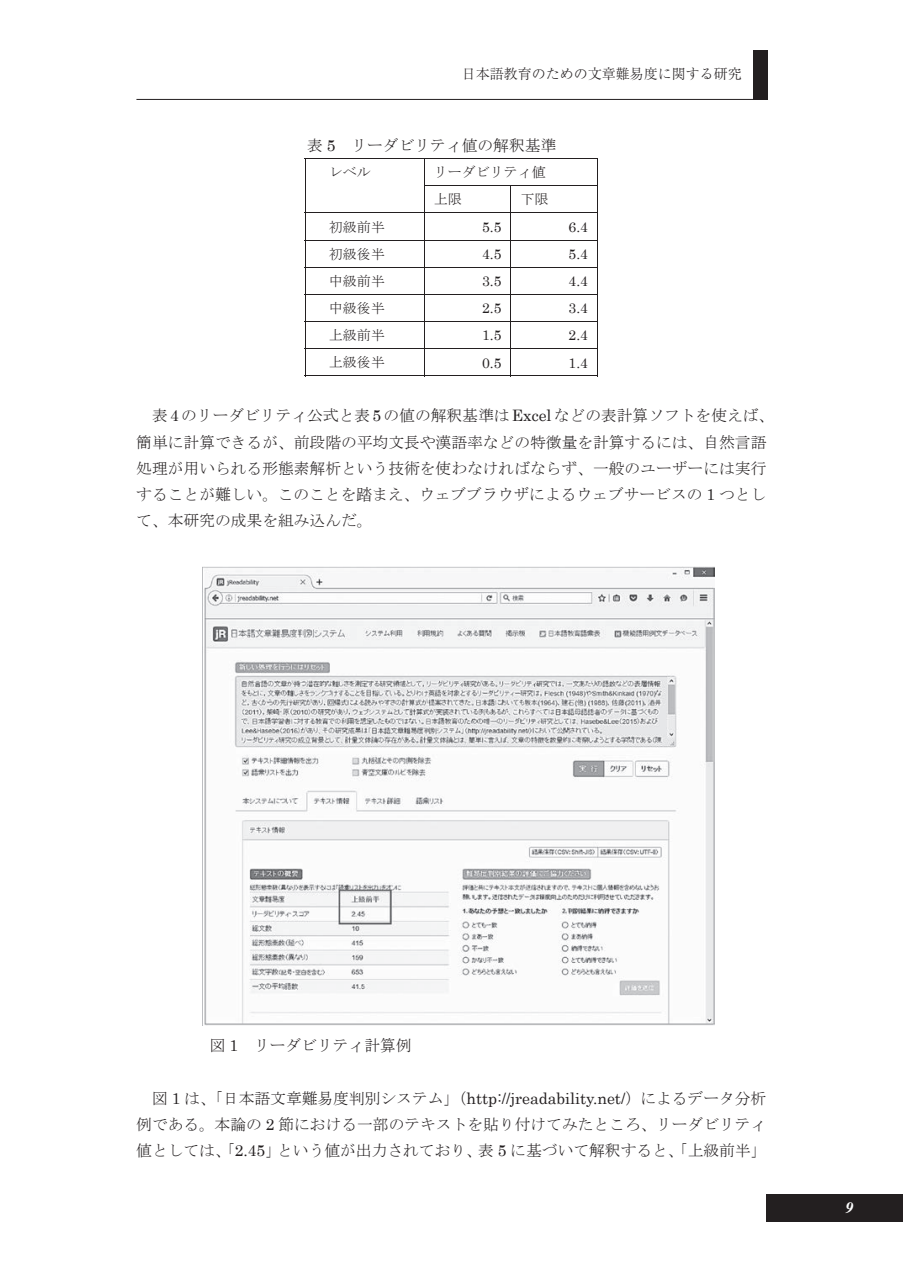
<style>
.page{position:relative;width:903px;height:1275px;background:#fff}
.page>*{position:absolute;margin:0;border:0;box-sizing:border-box;transform-origin:0 0}
.t1{font:15.75px/26.2px "MS Mincho";color:#231f20}
.t2{font:italic 700 15.75px "Times LT Std";color:#fff}
.t3{font:14px/27.1px "MS Mincho";color:#231f20}
.t4{font:14px "Century";color:#231f20}
.t5{font:300 14px "Ryumin Pro";color:#231f20}
.s1{font-family:"Century"}
</style>
<div class="page">
<hr style="left:305px;top:158px;width:293px;height:1px;background:#231f20">
<hr style="left:424px;top:185px;width:174px;height:1px;background:#231f20">
<hr style="left:305px;top:213px;width:293px;height:1px;background:#231f20">
<hr style="left:305px;top:240px;width:293px;height:1px;background:#231f20">
<hr style="left:305px;top:267px;width:293px;height:1px;background:#231f20">
<hr style="left:305px;top:294px;width:293px;height:1px;background:#231f20">
<hr style="left:305px;top:321px;width:293px;height:1px;background:#231f20">
<hr style="left:305px;top:348px;width:293px;height:1px;background:#231f20">
<svg style="left:305px;top:159px;width:1px;height:216px"></svg>
<hr style="left:305px;top:375px;width:119px;height:1px;background:#231f20">
<svg style="left:424px;top:159px;width:1px;height:217px"></svg>
<hr style="left:425px;top:375px;width:85px;height:1px;background:#231f20">
<svg style="left:510px;top:186px;width:1px;height:190px"></svg>
<hr style="left:511px;top:375px;width:86px;height:1px;background:#231f20">
<svg style="left:597px;top:159px;width:1px;height:217px"></svg>
<img style="left:203px;top:567px;width:512px;height:459px">
<div style="left:766px;top:1194px;width:137px;height:27px;background:#231f20"></div>
<div style="left:753px;top:50px;width:15px;height:50px;background:#231f20"></div>
<hr style="left:136px;top:99px;width:630px;height:1px;background:#231f20">
<p class="t5" style="left:462px;top:63px;width:281px">日本語教育のための文章難易度に関する研究</p>
<p class="t1" style="left:307px;top:132px;width:250px">表 <span class="s1">5</span> リーダビリティ値の解釈基準</p>
<p class="t3" style="left:329px;top:159px;width:43px">レベル</p>
<p class="t3" style="left:434px;top:159px;width:113px">リーダビリティ値上限</p>
<p class="t3" style="left:520px;top:186px;width:30px">下限</p>
<p class="t3" style="left:329px;top:213px;width:57px">初級前半</p>
<p class="t4" style="left:482px;top:215px;width:21px">5.5</p>
<p class="t4" style="left:568px;top:215px;width:21px">6.4</p>
<p class="t3" style="left:329px;top:240px;width:57px">初級後半</p>
<p class="t4" style="left:482px;top:242px;width:21px">4.5</p>
<p class="t4" style="left:568px;top:242px;width:21px">5.4</p>
<p class="t3" style="left:329px;top:267px;width:57px">中級前半</p>
<p class="t4" style="left:482px;top:269px;width:21px">3.5</p>
<p class="t4" style="left:568px;top:269px;width:21px">4.4</p>
<p class="t3" style="left:329px;top:294px;width:57px">中級後半</p>
<p class="t4" style="left:482px;top:296px;width:21px">2.5</p>
<p class="t4" style="left:568px;top:296px;width:21px">3.4</p>
<p class="t3" style="left:329px;top:321px;width:57px">上級前半</p>
<p class="t4" style="left:482px;top:324px;width:21px">1.5</p>
<p class="t4" style="left:568px;top:324px;width:21px">2.4</p>
<p class="t3" style="left:329px;top:349px;width:57px">上級後半</p>
<p class="t4" style="left:482px;top:351px;width:21px">0.5</p>
<p class="t4" style="left:568px;top:351px;width:21px">1.4</p>
<p class="t1" style="left:136px;top:402px;width:639px;text-indent:16px">表<span class="s1">4</span>のリーダビリティ公式と表<span class="s1">5</span>の値の解釈基準は<span class="s1">Excel</span>などの表計算ソフトを使えば、簡単に計算できるが、前段階の平均文長や漢語率などの特徴量を計算するには、自然言語処理が用いられる形態素解析という技術を使わなければならず、一般のユーザーには実行することが難しい。このことを踏まえ、ウェブブラウザによるウェブサービスの <span class="s1">1</span> つとして、本研究の成果を組み込んだ。</p>
<p class="t1" style="left:210px;top:1032px;width:203px">図 <span class="s1">1</span> リーダビリティ計算例</p>
<p class="t1" style="left:136px;top:1085px;width:632px;text-align:justify;text-indent:16px">図 <span class="s1">1</span> は、「日本語文章難易度判別システム」（<span class="s1">http://jreadability.net/</span>）によるデータ分析例である。本論の <span class="s1">2</span> 節における一部のテキストを貼り付けてみたところ、リーダビリティ値としては、「<span class="s1">2.45</span>」という値が出力されており、表 <span class="s1">5</span> に基づいて解釈すると、「上級前半」</p>
<p class="t2" style="left:846px;top:1198px;width:9px">9</p>
</div>
